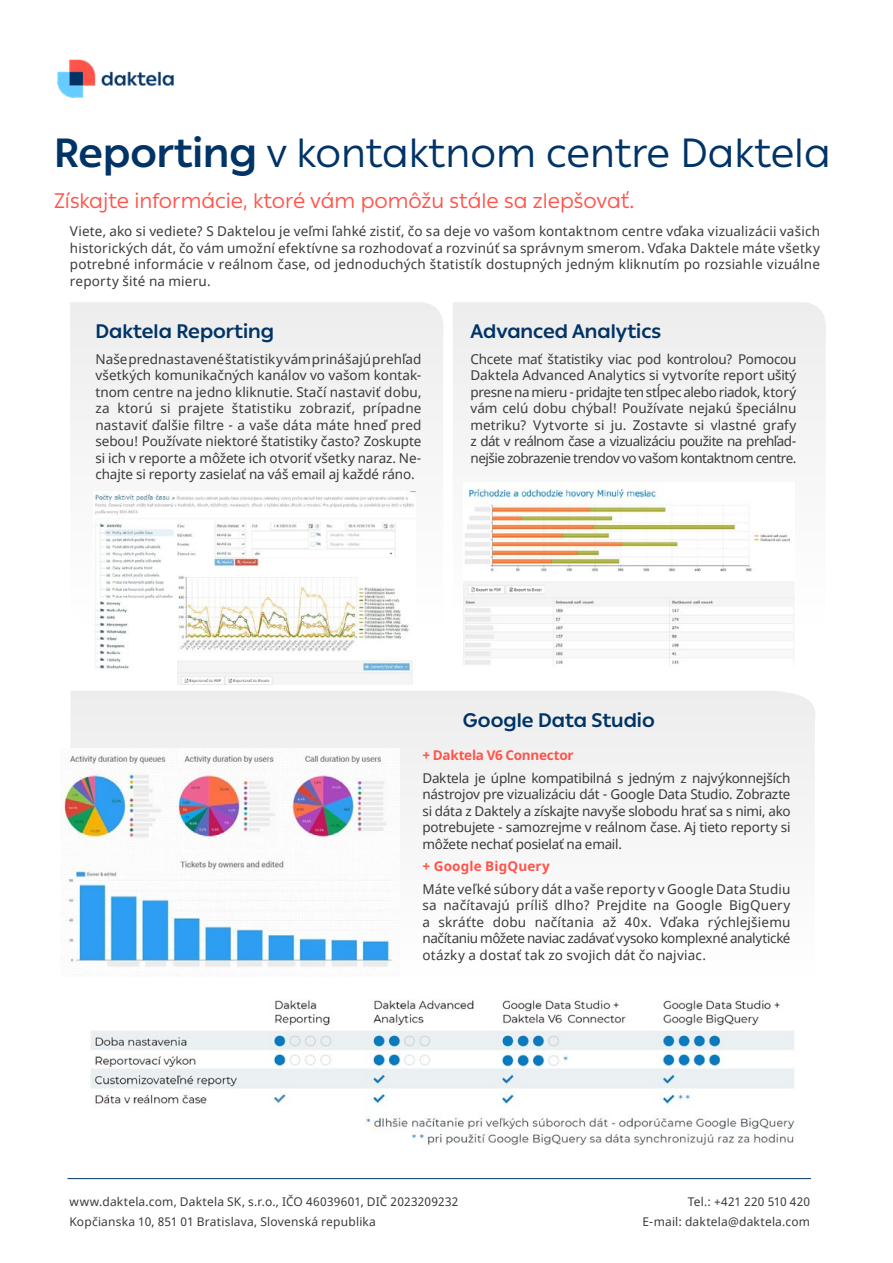
<style>
.page{position:relative;width:893px;height:1263px;background:#fff}
.page>*{position:absolute;margin:0;border:0;box-sizing:border-box;transform-origin:0 0}
.t1{font:40.5px "Ping LCG";color:#036}
.t2{font:21px "Ping LCG";color:#ff544a}
.t3{font:700 19.5px "Ping LCG";color:#036}
.t4{font:13.5px/16.5px "Noto Sans";letter-spacing:-.01em;color:#3b3b3b;text-align:justify}
.t5{font:700 13.5px "Noto Sans";letter-spacing:-.005em;color:#ff544a}
.t6{font:700 13.5px "Noto Sans";letter-spacing:.015em;color:#ff544a}
.t7{font:12px/20.4px "Noto Sans";letter-spacing:.015em;color:#3b3b3b}
.s1{font-weight:700}
</style>
<div class="page">
<img style="left:57px;top:59px;width:117px;height:39px">
<hr style="left:68px;top:1178px;width:743px;height:1px;background:#036">
<img style="left:90px;top:1000px;width:705px;height:145px">
<img style="left:94px;top:492px;width:321px;height:192px">
<img style="left:463px;top:483px;width:331px;height:182px">
<img style="left:61px;top:748px;width:339px;height:228px">
<h1 class="t1" style="left:54px;top:123px;width:778px"><span class="s1">Reporting</span> v kontaktnom centre Daktela</h1>
<h2 class="t2" style="left:54px;top:185px;width:582px">Získajte informácie, ktoré vám pomôžu stále sa zlepšovať.</h2>
<p class="t4" style="left:70px;top:224px;width:752px">Viete, ako si vediete? S Daktelou je veľmi ľahké zistiť, čo sa deje vo vašom kontaktnom centre vďaka vizualizácii vašich historických dát, čo vám umožní efektívne sa rozhodovať a rozvinúť sa správnym smerom. Vďaka Daktele máte všetky potrebné informácie v reálnom čase, od jednoduchých štatistík dostupných jedným kliknutím po rozsiahle vizuálne reporty šité na mieru.</p>
<h3 class="t3" style="left:95px;top:316px;width:180px">Daktela Reporting</h3>
<p class="t4" style="left:95px;top:351px;width:328px">Naše prednastavené štatistiky vám prinášajú prehľad všetkých komunikačných kanálov vo vašom kontak&shy;tnom centre na jedno kliknutie. Stačí nastaviť dobu, za ktorú si prajete štatistiku zobraziť, prípadne nastaviť ďalšie filtre - a vaše dáta máte hneď pred sebou! Používate niektoré štatistiky často? Zoskupte si ich v reporte a môžete ich otvoriť všetky naraz. Ne&shy;chajte si reporty zasielať na váš email aj každé ráno.</p>
<h3 class="t3" style="left:470px;top:316px;width:192px">Advanced Analytics</h3>
<p class="t4" style="left:470px;top:351px;width:328px">Chcete mať štatistiky viac pod kontrolou? Pomocou Daktela Advanced Analytics si vytvoríte report ušitý presne na mieru - pridajte ten stĺpec alebo riadok, ktorý vám celú dobu chýbal! Používate nejakú špeciálnu metriku? Vytvorte si ju. Zostavte si vlastné grafy z dát v reálnom čase a vizualizáciu použite na prehľad&shy;nejšie zobrazenie trendov vo vašom kontaktnom centre.</p>
<h3 class="t3" style="left:463px;top:705px;width:193px">Google Data Studio</h3>
<p class="t5" style="left:422px;top:748px;width:153px">+ Daktela V6 Connector</p>
<p class="t4" style="left:422px;top:770px;width:370px">Daktela je úplne kompatibilná s jedným z najvýkonnejších nástrojov pre vizualizáciu dát - Google Data Studio. Zobrazte si dáta z Daktely a získajte navyše slobodu hrať sa s nimi, ako potrebujete - samozrejme v reálnom čase. Aj tieto reporty si môžete nechať posielať na email.</p>
<p class="t6" style="left:422px;top:859px;width:129px">+ Google BigQuery</p>
<p class="t4" style="left:422px;top:881px;width:370px">Máte veľké súbory dát a vaše reporty v Google Data Studiu sa načítavajú príliš dlho? Prejdite na Google BigQuery a skráťte dobu načítania až 40x. Vďaka rýchlejšiemu načítaniu môžete naviac zadávať vysoko komplexné analytické otázky a dostať tak zo svojich dát čo najviac.</p>
<p class="t7" style="left:70px;top:1192px;width:390px">www.daktela.com, Daktela SK, s.r.o., IČO 46039601, DIČ 2023209232<br>Kopčianska 10, 851 01 Bratislava, Slovenská republika</p>
<p class="t7" style="left:642px;top:1192px;width:169px;text-align:right">Tel.: +421 220 510 420<br>E-mail: daktela@daktela.com</p>
</div>
